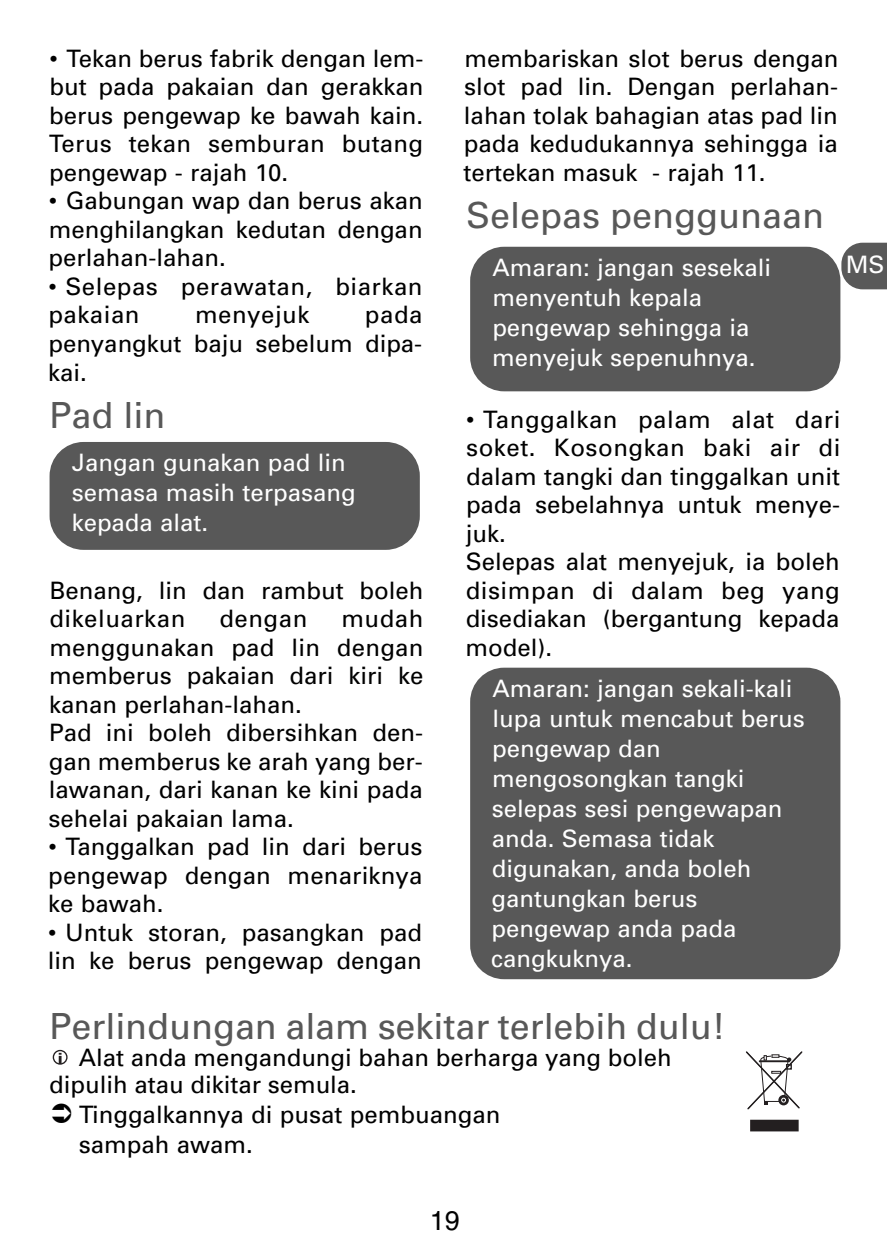
<style>
.page{position:relative;width:887px;height:1259px;background:#fff}
.page>*{position:absolute;margin:0;border:0;box-sizing:border-box;transform-origin:0 0}
.t1{font:36px "Univers";color:#585858}
.t2{font:27px "Helvetica";color:#000}
.t3{font:24px/28.5px "Univers";color:#000}
.t4{font:24px/30px "Univers";color:#fff}
.t5{font:24px/28.5px "Univers";letter-spacing:.02em;color:#000}
</style>
<div class="page">
<div style="left:50px;top:442px;width:370px;height:108px;background:#585858;border-radius:34px"></div>
<div style="left:470px;top:247px;width:370px;height:144px;background:#585858;border-radius:34px"></div>
<div style="left:470px;top:667px;width:370px;height:312px;background:#585858;border-radius:34px"></div>
<svg style="left:53px;top:1050px;width:14px;height:14px"></svg>
<div style="left:53px;top:1049px;width:15px;height:15px;border:1px solid #231f20;border-radius:50%"></div>
<svg style="left:59px;top:1052px;width:3px;height:12px"></svg>
<svg style="left:746px;top:1051px;width:56px;height:59px"></svg>
<div style="left:750px;top:1119px;width:49px;height:12px;background:#231f20"></div>
<svg style="left:841px;top:243px;width:46px;height:46px;background:#686868"></svg>
<p class="t3" style="left:49px;top:46px;width:376px;text-align:justify">• Tekan berus fabrik dengan lem&shy;but pada pakaian dan gerakkan berus pengewap ke bawah kain.<br>Terus tekan semburan butang pengewap - rajah 10.</p>
<p class="t3" style="left:48px;top:189px;width:376px;text-align:justify">• Gabungan wap dan berus akan menghilangkan kedutan dengan perlahan-lahan.</p>
<p class="t5" style="left:48px;top:274px;width:376px">• Selepas perawatan, biarkan pakaian</p>
<p class="t3" style="left:48px;top:303px;width:376px;text-align:justify;text-indent:317px">pada penyangkut baju sebelum dipa&shy;kai.</p>
<h1 class="t1" style="left:50px;top:401px;width:117px">Pad lin</h1>
<p class="t5" style="left:195px;top:303px;width:116px">menyejuk</p>
<p class="t4" style="left:72px;top:450px;width:285px">Jangan gunakan pad lin semasa masih terpasang kepada alat.</p>
<p class="t3" style="left:49px;top:578px;width:376px">Benang, lin dan rambut boleh dikeluarkan</p>
<p class="t3" style="left:49px;top:606px;width:377px;text-indent:293px">mudah menggunakan pad lin dengan memberus pakaian dari kiri ke kanan perlahan-lahan.<br>Pad ini boleh dibersihkan den&shy;gan memberus ke arah yang ber&shy;lawanan, dari kanan ke kini pada sehelai pakaian lama.</p>
<p class="t3" style="left:48px;top:834px;width:376px;text-align:justify">• Tanggalkan pad lin dari berus pengewap dengan menariknya ke bawah.</p>
<p class="t3" style="left:48px;top:920px;width:376px">• Untuk storan, pasangkan pad lin ke berus pengewap dengan</p>
<p class="t3" style="left:219px;top:606px;width:89px">dengan</p>
<p class="t3" style="left:464px;top:46px;width:376px;text-align:justify">membariskan slot berus dengan slot pad lin. Dengan perlahan&shy;lahan tolak bahagian atas pad lin pada kedudukannya sehingga ia tertekan masuk - rajah 11.</p>
<h1 class="t1" style="left:466px;top:202px;width:359px">Selepas penggunaan</h1>
<p class="t4" style="left:492px;top:254px;width:280px">Amaran: jangan sesekali menyentuh kepala pengewap sehingga ia menyejuk sepenuhnya.</p>
<p class="t4" style="left:846px;top:251px;width:40px">MS</p>
<p class="t3" style="left:465px;top:407px;width:376px">• Tanggalkan palam alat dari soket. Kosongkan baki air di dalam tangki dan tinggalkan unit pada sebelahnya untuk menye&shy;juk.<br>Selepas alat menyejuk, ia boleh disimpan di dalam beg yang disediakan (bergantung kepada model).</p>
<p class="t4" style="left:491px;top:675px;width:315px">Amaran: jangan sekali-kali lupa untuk mencabut berus pengewap dan mengosongkan tangki selepas sesi pengewapan anda. Semasa tidak digunakan, anda boleh gantungkan berus pengewap anda pada cangkuknya.</p>
<h1 class="t1" style="left:50px;top:1012px;width:678px">Perlindungan alam sekitar terlebih dulu!</h1>
<p class="t3" style="left:49px;top:1046px;width:624px;line-height:27px;text-indent:30px">Alat anda mengandungi bahan berharga yang boleh dipulih atau dikitar semula.</p>
<p class="t3" style="left:79px;top:1101px;width:423px;line-height:30px">Tinggalkannya di pusat pembuangan sampah awam.</p>
<p class="t2" style="left:430px;top:1210px;width:32px">19</p>
</div>
